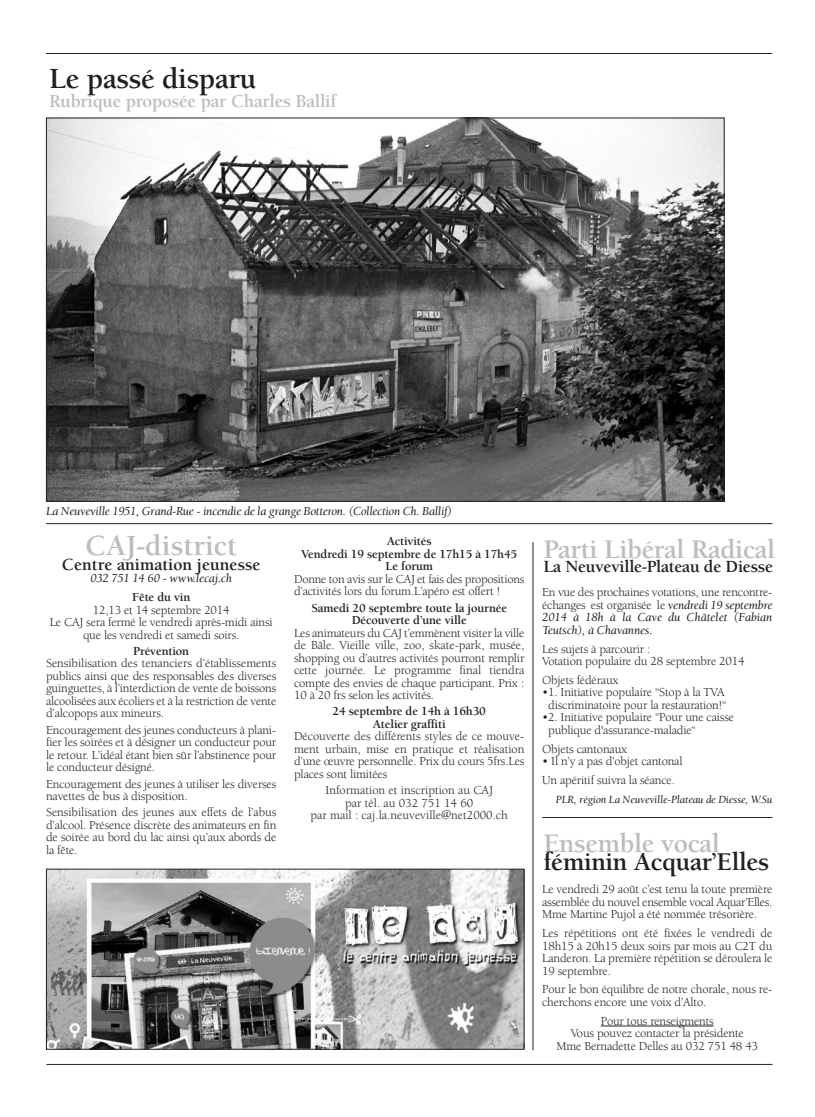
<style>
.page{position:relative;width:815px;height:1117px;background:#fff}
.page>*{position:absolute;margin:0;border:0;box-sizing:border-box;transform-origin:0 0}
.t1{font:700 30px "Berkeley";letter-spacing:-.015em;color:#231f20}
.t2{font:700 30px "Berkeley";color:#bcbdc0}
.t3{font:700 27.5px "Berkeley";letter-spacing:-.015em;color:#bcbdc0}
.t4{font:700 26.25px "Berkeley";letter-spacing:-.015em;color:#231f20}
.t5{font:700 18.75px "Berkeley";letter-spacing:-.015em;color:#bcbdc0}
.t6{font:700 17.5px "Berkeley";letter-spacing:-.015em;color:#231f20}
.t7{font:12.5px/12.5px "Berkeley";letter-spacing:-.015em;color:#231f20;text-align:justify}
.t8{font:italic 12.5px/12.5px "Berkeley";letter-spacing:-.025em;color:#231f20;text-align:justify}
.t9{font:700 12.5px/12.5px "Berkeley";letter-spacing:-.015em;color:#231f20;text-align:center}
.t10{font:italic 11.25px "Berkeley";letter-spacing:-.015em;color:#231f20}
.s1{font-style:normal}
.s2{color:#fff}
</style>
<div class="page">
<hr style="left:46px;top:53px;width:726px;height:1px;background:#231f20">
<hr style="left:46px;top:1063px;width:726px;height:1px;background:#231f20">
<img style="left:48px;top:120px;width:675px;height:379px">
<hr style="left:601px;top:1025px;width:113px;height:1px;background:#231f20">
<hr style="left:542px;top:817px;width:230px;height:1px;background:#231f20">
<hr style="left:533px;top:542px;width:1px;height:507px;background:#231f20">
<hr style="left:46px;top:523px;width:726px;height:1px;background:#231f20">
<img style="left:48px;top:870px;width:474px;height:177px">
<div style="left:46px;top:868px;width:478px;height:181px;border:1px solid #231f20"></div>
<h1 class="t1" style="left:49px;top:67px;width:209px">Le passé disparu</h1>
<h3 class="t5" style="left:49px;top:94px;width:289px">Rubrique proposée par Charles Ballif</h3>
<p class="t8" style="left:46px;top:506px;width:408px">La Neuveville 1951, Grand-Rue - incendie de la grange Botteron. (Collection Ch. Ballif)</p>
<h1 class="t2" style="left:85px;top:534px;width:154px">CAJ-district</h1>
<h3 class="t6" style="left:62px;top:558px;width:200px">Centre animation jeunesse</h3>
<p class="t8" style="left:90px;top:573px;width:143px">032 751 14 60 - www.lecaj.ch</p>
<p class="t9" style="left:132px;top:592px;width:60px">Fête du vin</p>
<p class="t7" style="left:50px;top:604px;width:225px;text-align:center">12,13 et 14 septembre 2014<br>Le CAJ sera fermé le vendredi après-midi ainsi que les vendredi et samedi soirs.</p>
<p class="t9" style="left:133px;top:645px;width:57px">Prévention</p>
<p class="t7" style="left:46px;top:658px;width:232px">Sensibilisation des tenanciers d’établissements publics ainsi que des responsables des diverses guinguettes, à l’interdiction de vente de boissons alcoolisées aux écoliers et à la restriction de vente d’alcopops aux mineurs.</p>
<p class="t7" style="left:46px;top:724px;width:232px">Encouragement des jeunes conducteurs à plani&shy;fier les soirées et à désigner un conducteur pour le retour. L’idéal étant bien sûr l’abstinence pour le conducteur désigné.</p>
<p class="t7" style="left:46px;top:778px;width:232px">Encouragement des jeunes à utiliser les diverses navettes de bus à disposition.</p>
<p class="t7" style="left:46px;top:807px;width:232px">Sensibilisation des jeunes aux effets de l’abus d’alcool. Présence discrète des animateurs en fin de soirée au bord du lac ainsi qu’aux abords de la fête.</p>
<p class="t9" style="left:301px;top:536px;width:218px">Activités<br>Vendredi 19 septembre de 17h15 à 17h45<br>Le forum</p>
<p class="t7" style="left:294px;top:573px;width:232px">Donne ton avis sur le CAJ et fais des propositions d’activités lors du forum.L’apéro est offert !</p>
<p class="t9" style="left:311px;top:602px;width:197px">Samedi 20 septembre toute la journée<br>Découverte d’une ville</p>
<p class="t7" style="left:294px;top:627px;width:232px">Les animateurs du CAJ t’emmènent visiter la ville de Bâle. Vieille ville, zoo, skate-park, musée, shopping ou d’autres activités pourront remplir cette journée. Le programme final tiendra compte des envies de chaque participant. Prix :<br>10 à 20 frs selon les activités.</p>
<p class="t9" style="left:333px;top:706px;width:155px">24 septembre de 14h à 16h30<br>Atelier graffiti</p>
<p class="t7" style="left:294px;top:731px;width:232px">Découverte des différents styles de ce mouve&shy;ment urbain, mise en pratique et réalisation d’une œuvre personnelle. Prix du cours 5frs.Les places sont limitées</p>
<p class="t7" style="left:310px;top:784px;width:199px;text-align:center">Information et inscription au CAJ<br>par tél. au 032 751 14 60<br>par mail : caj.la.neuveville@net2000.ch</p>
<h2 class="t3" style="left:543px;top:538px;width:233px">Parti Libéral Radical</h2>
<h3 class="t6" style="left:543px;top:559px;width:231px">La Neuveville-Plateau de Diesse</h3>
<p class="t8" style="left:542px;top:587px;width:232px"><span class="s1">En vue des prochaines votations, une rencontre&shy;échanges est organisée le</span> vendredi 19 septembre 2014 à 18h à la Cave du Châtelet (Fabian Teutsch), à Chavannes.</p>
<p class="t7" style="left:542px;top:643px;width:204px">Les sujets à parcourir :<br>Votation populaire du 28 septembre 2014</p>
<p class="t7" style="left:542px;top:674px;width:78px">Objets fédéraux</p>
<p class="t7" style="left:542px;top:687px;width:184px">•1. Initiative populaire “Stop à la TVA</p>
<p class="t7" style="left:542px;top:699px;width:186px"><span class="s2">•</span>discriminatoire pour la restauration!“</p>
<p class="t7" style="left:542px;top:712px;width:193px">•2. Initiative populaire “Pour une caisse</p>
<p class="t7" style="left:542px;top:721px;width:155px;line-height:18.8px"><span class="s2">•</span>publique d'assurance-maladie“<br>Objets cantonaux</p>
<p class="t7" style="left:542px;top:752px;width:142px;line-height:18.8px">• Il n’y a pas d’objet cantonal<br>Un apéritif suivra la séance.</p>
<p class="t10" style="left:556px;top:794px;width:218px">PLR, région La Neuveville-Plateau de Diesse, W.Su</p>
<h2 class="t3" style="left:543px;top:832px;width:178px">Ensemble vocal</h2>
<h3 class="t4" style="left:543px;top:851px;width:227px">féminin Acquar’Elles</h3>
<p class="t7" style="left:542px;top:884px;width:232px">Le vendredi 29 août c’est tenu la toute première assemblée du nouvel ensemble vocal Aquar’Elles.<br>Mme Martine Pujol a été nommée trésorière.</p>
<p class="t7" style="left:542px;top:927px;width:232px">Les répétitions ont été fixées le vendredi de 18h15 à 20h15 deux soirs par mois au C2T du Landeron. La première répétition se déroulera le 19 septembre.</p>
<p class="t7" style="left:542px;top:984px;width:232px">Pour le bon équilibre de notre chorale, nous re&shy;cherchons encore une voix d’Alto.</p>
<p class="t7" style="left:557px;top:1015px;width:203px;text-align:center">Pour tous renseigments<br>Vous pouvez contacter la présidente<br>Mme Bernadette Delles au 032 751 48 43</p>
</div>
